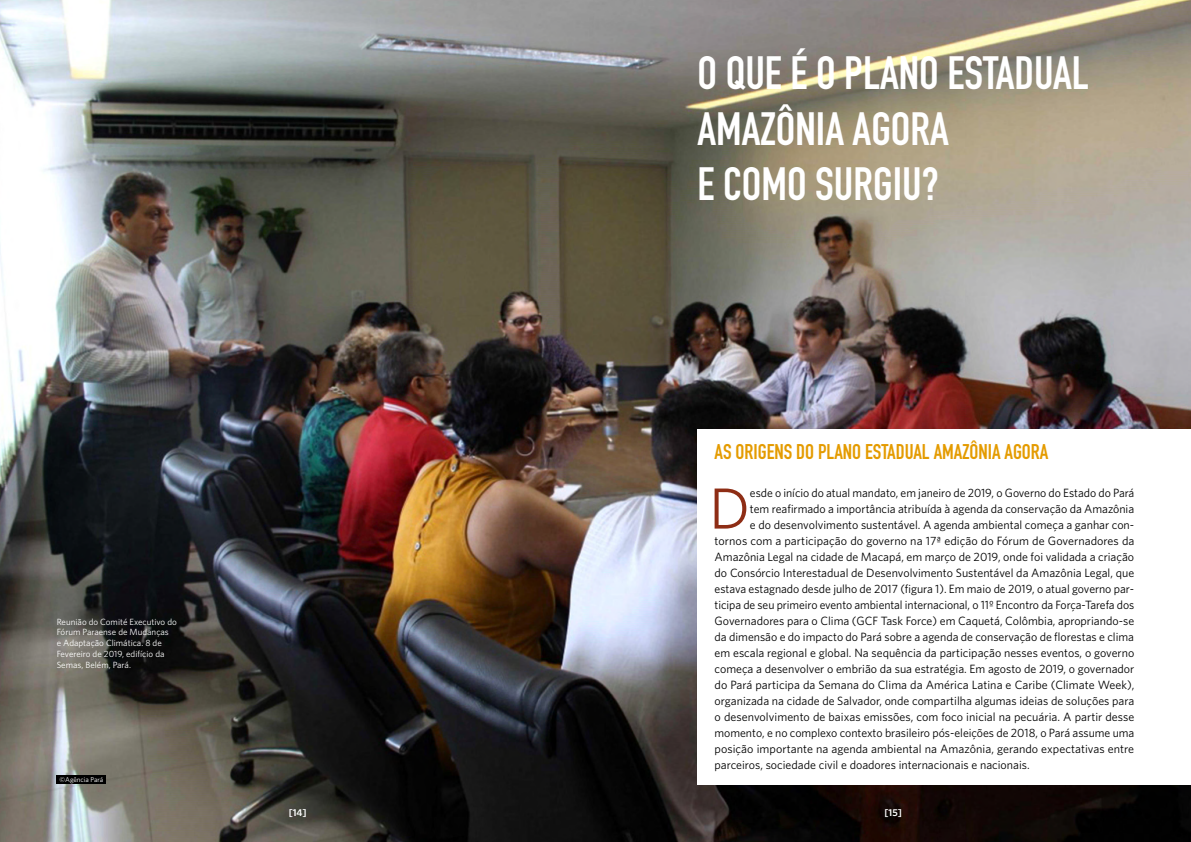
<style>
.page{position:relative;width:1191px;height:842px;background:#fff}
.page>*{position:absolute;margin:0;border:0;box-sizing:border-box;transform-origin:0 0}
.t1{font:58px "Whitney";color:#8e2d15}
.t2{font:700 46px/55.2px "DIN Condensed";color:#fff}
.t3{font:700 21px "DIN Condensed";color:#e49b00}
.t4{font:12px "Whitney";color:#000}
.t5{font:600 10px "Whitney";color:#fff}
.t6{font:9px/10.8px "Whitney";color:#fff}
.t7{font:7px "Whitney";color:#fff}
</style>
<div class="page">
<img style="left:0;top:0;width:1191px;height:842px">
<div style="left:697px;top:429px;width:494px;height:356px;background:#fff"></div>
<div style="left:57px;top:775px;width:49px;height:9px;background:#000"></div>
<p class="t6" style="left:57px;top:616px;width:122px">Reunião do Comité Executivo do<br>Fórum Paraense de Mudanças<br>e Adaptação Climática. 8 de<br>Fevereiro de 2019, edifício da<br>Semas, Belém, Pará.</p>
<p class="t7" style="left:60px;top:775px;width:45px">©Agência Pará</p>
<h2 class="t2" style="left:697px;top:45px;width:393px">O QUE É O PLANO ESTADUAL<br>AMAZÔNIA AGORA<br>E COMO SURGIU?</h2>
<h3 class="t3" style="left:714px;top:437px;width:335px">AS ORIGENS DO PLANO ESTADUAL AMAZÔNIA AGORA</h3>
<h1 class="t1" style="left:709px;top:470px;width:42px">D</h1>
<p class="t4" style="left:750px;top:484px;width:386px">esde o início do atual mandato, em janeiro de 2019, o Governo do Estado do Pará</p>
<p class="t4" style="left:750px;top:500px;width:386px">tem reafirmado a importância atribuída à agenda da conservação da Amazônia</p>
<p class="t4" style="left:750px;top:516px;width:386px">e do desenvolvimento sustentável. A agenda ambiental começa a ganhar con-</p>
<p class="t4" style="left:714px;top:532px;width:421px">tornos com a participação do governo na 17ª edição do Fórum de Governadores da</p>
<p class="t4" style="left:714px;top:548px;width:421px">Amazônia Legal na cidade de Macapá, em março de 2019, onde foi validada a criação</p>
<p class="t4" style="left:714px;top:564px;width:421px">do Consórcio Interestadual de Desenvolvimento Sustentável da Amazônia Legal, que</p>
<p class="t4" style="left:714px;top:580px;width:421px">estava estagnado desde julho de 2017 (figura 1). Em maio de 2019, o atual governo par-</p>
<p class="t4" style="left:714px;top:596px;width:421px">ticipa de seu primeiro evento ambiental internacional, o 11º Encontro da Força-Tarefa dos</p>
<p class="t4" style="left:714px;top:612px;width:421px">Governadores para o Clima (GCF Task Force) em Caquetá, Colômbia, apropriando-se</p>
<p class="t4" style="left:714px;top:628px;width:421px">da dimensão e do impacto do Pará sobre a agenda de conservação de florestas e clima</p>
<p class="t4" style="left:714px;top:644px;width:421px">em escala regional e global. Na sequência da participação nesses eventos, o governo</p>
<p class="t4" style="left:714px;top:660px;width:421px">começa a desenvolver o embrião da sua estratégia. Em agosto de 2019, o governador</p>
<p class="t4" style="left:714px;top:676px;width:421px">do Pará participa da Semana do Clima da América Latina e Caribe (Climate Week),</p>
<p class="t4" style="left:714px;top:692px;width:421px">organizada na cidade de Salvador, onde compartilha algumas ideias de soluções para</p>
<p class="t4" style="left:714px;top:708px;width:421px">o desenvolvimento de baixas emissões, com foco inicial na pecuária. A partir desse</p>
<p class="t4" style="left:714px;top:724px;width:421px">momento, e no complexo contexto brasileiro pós-eleições de 2018, o Pará assume uma</p>
<p class="t4" style="left:714px;top:740px;width:421px">posição importante na agenda ambiental na Amazônia, gerando expectativas entre</p>
<p class="t4" style="left:714px;top:756px;width:317px">parceiros, sociedade civil e doadores internacionais e nacionais.</p>
<p class="t5" style="left:289px;top:806px;width:20px">[14]</p>
<p class="t5" style="left:884px;top:806px;width:19px">[15]</p>
</div>
